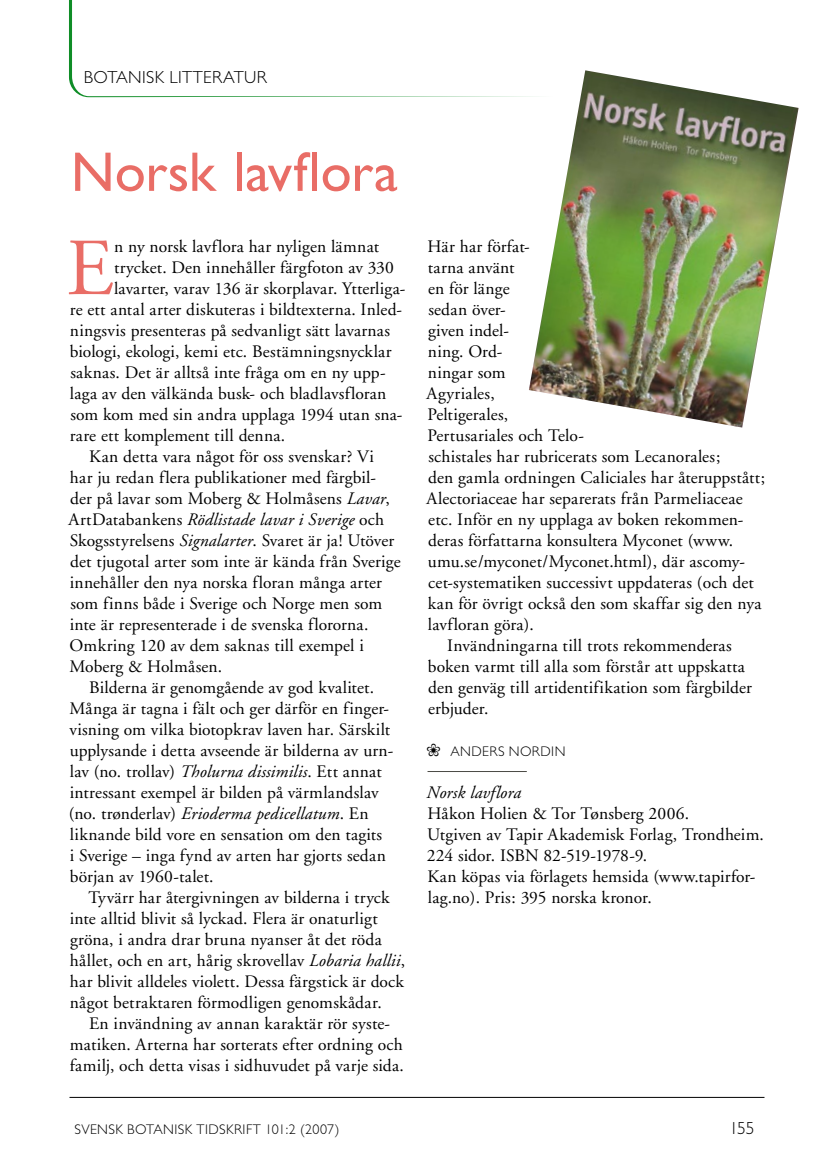
<style>
.page{position:relative;width:834px;height:1166px;background:#fff}
.page>*{position:absolute;margin:0;border:0;box-sizing:border-box;transform-origin:0 0}
.t1{font:80.85px "Adobe Garamond";color:#e96d66}
.t2{font:56px "Gill Sans";color:#e96d66}
.t3{font:17.5px/21px "Adobe Garamond";letter-spacing:.01em;color:#000}
.t4{font:italic 17.5px "Adobe Garamond";letter-spacing:.01em;color:#000}
.t5{font:300 17.5px "Gill Sans";letter-spacing:.02em;color:#000}
.t6{font:300 14px "Gill Sans";letter-spacing:.03em;color:#000}
.s1{font-style:italic}
.s2{font-style:normal}
</style>
<div class="page">
<hr style="left:69px;top:1097px;width:695px;height:1px;background:#000">
<svg style="left:69px;top:0;width:459px;height:97px"></svg>
<img style="left:528px;top:70px;width:270px;height:358px">
<hr style="left:427px;top:771px;width:99px;height:1px;background:#4b4a45">
<p class="t5" style="left:84px;top:68px;width:184px">BOTANISK LITTERATUR</p>
<h2 class="t2" style="left:71px;top:140px;width:328px">Norsk lavflora</h2>
<h1 class="t1" style="left:66px;top:225px;width:49px">E</h1>
<p class="t3" style="left:114px;top:236px;width:266px">n ny norsk lavflora har nyligen lämnat</p>
<p class="t3" style="left:114px;top:257px;width:281px">trycket. Den innehåller färgfoton av 330</p>
<p class="t3" style="left:114px;top:278px;width:293px">lav-arter, varav 136 är skorplavar. Ytterliga-</p>
<p class="t3" style="left:70px;top:299px;width:333px">re ett antal arter diskuteras i bildtexterna. Inled-</p>
<p class="t3" style="left:70px;top:320px;width:322px">ningsvis presenteras på sedvanligt sätt lavarnas</p>
<p class="t3" style="left:70px;top:341px;width:323px">biologi, ekologi, kemi etc. Bestämningsnycklar</p>
<p class="t3" style="left:70px;top:362px;width:317px">saknas. Det är alltså inte fråga om en ny upp-</p>
<p class="t3" style="left:70px;top:383px;width:318px">laga av den välkända busk- och bladlavs-floran</p>
<p class="t3" style="left:70px;top:404px;width:333px">som kom med sin andra upplaga 1994 utan sna-</p>
<p class="t3" style="left:70px;top:425px;width:217px">rare ett komplement till denna.</p>
<p class="t3" style="left:89px;top:446px;width:286px">Kan detta vara något för oss svenskar? Vi</p>
<p class="t3" style="left:70px;top:467px;width:308px">har ju redan flera publikationer med färgbil-</p>
<p class="t3" style="left:70px;top:488px;width:321px">der på lavar som Moberg &amp; Holmåsens <span class="s1">Lavar</span>,</p>
<p class="t4" style="left:68px;top:510px;width:317px"><span class="s2">ArtDatabankens</span> Rödlistade lavar i Sverige <span class="s2">och</span></p>
<p class="t3" style="left:70px;top:530px;width:326px">Skogsstyrelsens <span class="s1">Signalarter</span>. Svaret är ja! Utöver</p>
<p class="t3" style="left:70px;top:551px;width:332px">det tjugotal arter som inte är kända från Sverige</p>
<p class="t3" style="left:70px;top:572px;width:313px">innehåller den nya norska floran många arter</p>
<p class="t3" style="left:70px;top:593px;width:313px">som finns både i Sverige och Norge men som</p>
<p class="t3" style="left:70px;top:614px;width:300px">inte är representerade i de svenska flororna.</p>
<p class="t3" style="left:70px;top:635px;width:296px">Omkring 120 av dem saknas till exempel i</p>
<p class="t3" style="left:69px;top:656px;width:154px">Moberg &amp; Holmåsen.</p>
<p class="t3" style="left:89px;top:677px;width:286px">Bilderna är genomgående av god kvalitet.</p>
<p class="t3" style="left:69px;top:698px;width:321px">Många är tagna i fält och ger därför en finger-</p>
<p class="t3" style="left:69px;top:719px;width:322px">visning om vilka biotopkrav laven har. Särskilt</p>
<p class="t3" style="left:70px;top:740px;width:325px">upplysande i detta avseende är bilderna av urn-</p>
<p class="t3" style="left:70px;top:761px;width:313px">lav (no. trollav) <span class="s1">Tholurna dissimilis</span>. Ett annat</p>
<p class="t3" style="left:70px;top:782px;width:310px">intressant exempel är bilden på värmlandslav</p>
<p class="t4" style="left:69px;top:804px;width:301px"><span class="s2">(no. trønderlav)</span> Erioderma pedicellatum<span class="s2">. En</span></p>
<p class="t3" style="left:70px;top:824px;width:314px">liknande bild vore en sensation om den tagits</p>
<p class="t3" style="left:70px;top:845px;width:317px">i Sverige – inga fynd av arten har gjorts sedan</p>
<p class="t3" style="left:70px;top:866px;width:145px">början av 1960-talet.</p>
<p class="t3" style="left:88px;top:887px;width:302px">Tyvärr har återgivningen av bilderna i tryck</p>
<p class="t3" style="left:70px;top:908px;width:309px">inte alltid blivit så lyckad. Flera är onaturligt</p>
<p class="t3" style="left:70px;top:929px;width:313px">gröna, i andra drar bruna nyanser åt det röda</p>
<p class="t3" style="left:70px;top:950px;width:337px">hållet, och en art, hårig skrovellav <span class="s1">Lobaria hallii</span>,</p>
<p class="t3" style="left:70px;top:971px;width:335px">har blivit alldeles violett. Dessa färgstick är dock</p>
<p class="t3" style="left:70px;top:992px;width:313px">något betraktaren förmodligen genomskådar.</p>
<p class="t3" style="left:89px;top:1013px;width:302px">En invändning av annan karaktär rör syste-</p>
<p class="t3" style="left:70px;top:1034px;width:334px">matiken. Arterna har sorterats efter ordning och</p>
<p class="t3" style="left:70px;top:1055px;width:335px">familj, och detta visas i sidhuvudet på varje sida.</p>
<p class="t3" style="left:427px;top:236px;width:104px">Här har förfat-</p>
<p class="t3" style="left:428px;top:257px;width:88px">tarna använt</p>
<p class="t3" style="left:428px;top:278px;width:83px">en för länge</p>
<p class="t3" style="left:428px;top:299px;width:79px">sedan över-</p>
<p class="t3" style="left:428px;top:320px;width:82px">given indel-</p>
<p class="t3" style="left:428px;top:341px;width:76px">ning. Ord-</p>
<p class="t3" style="left:428px;top:362px;width:79px">ningar som</p>
<p class="t3" style="left:426px;top:383px;width:70px">Agyriales,</p>
<p class="t3" style="left:427px;top:404px;width:82px">Peltigerales,</p>
<p class="t3" style="left:427px;top:425px;width:157px">Pertusariales och Telo-</p>
<p class="t3" style="left:428px;top:446px;width:293px">schistales har rubricerats som Lecanorales;</p>
<p class="t3" style="left:428px;top:467px;width:338px">den gamla ordningen Caliciales har återuppstått;</p>
<p class="t3" style="left:426px;top:488px;width:317px">Alectoriaceae har separerats från Parmeliaceae</p>
<p class="t3" style="left:428px;top:509px;width:316px">etc. Inför en ny upplaga av boken rekommen-</p>
<p class="t3" style="left:428px;top:530px;width:306px">deras författarna konsultera Myconet (www.</p>
<p class="t3" style="left:428px;top:551px;width:318px">umu.se/myconet/Myconet.html), där ascomy-</p>
<p class="t3" style="left:428px;top:572px;width:327px">cet-systematiken successivt uppdateras (och det</p>
<p class="t3" style="left:428px;top:593px;width:335px">kan för övrigt också den som skaffar sig den nya</p>
<p class="t3" style="left:428px;top:614px;width:108px">lavfloran göra).</p>
<p class="t3" style="left:447px;top:635px;width:286px">Invändningarna till trots rekommenderas</p>
<p class="t3" style="left:428px;top:656px;width:318px">boken varmt till alla som förstår att uppskatta</p>
<p class="t3" style="left:428px;top:677px;width:325px">den genväg till artidentifikation som färgbilder</p>
<p class="t3" style="left:428px;top:698px;width:62px">erbjuder.</p>
<p class="t6" style="left:426px;top:743px;width:140px">❀ ANDERS NORDIN</p>
<p class="t4" style="left:426px;top:783px;width:96px">Norsk lavflora</p>
<p class="t3" style="left:427px;top:803px;width:338px">Håkon Holien &amp; Tor Tønsberg 2006.<br>Utgiven av Tapir Akademisk Forlag, Trondheim.<br>224 sidor. ISBN 82-519-1978-9.<br>Kan köpas via förlagets hemsida (www.tapirfor&shy;lag.no). Pris: 395 norska kronor.</p>
<p class="t6" style="left:74px;top:1121px;width:266px">SVENSK BOTANISK TIDSKRIFT 101:2 (2007)</p>
<p class="t5" style="left:729px;top:1118px;width:27px">155</p>
</div>
